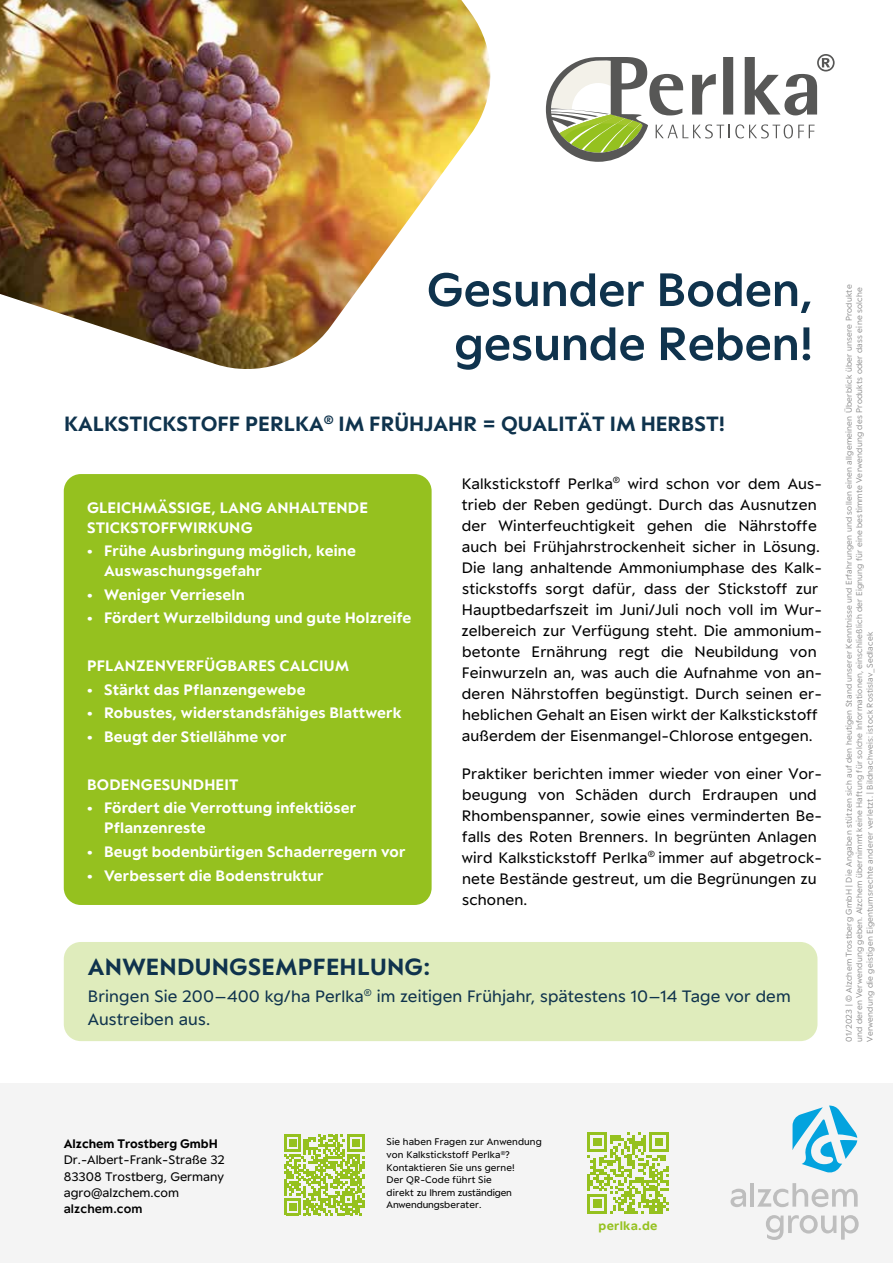
<style>
.page{position:relative;width:893px;height:1263px;background:#fff}
.page>*{position:absolute;margin:0;border:0;box-sizing:border-box;transform-origin:0 0}
.t1{font:600 51px/54px "ACT";color:#0f334d;text-align:center}
.t2{font:700 25.5px "ACT";letter-spacing:.01em;color:#0f334d}
.t3{font:700 22.5px "ACT";color:#0f334d}
.t4{font:18px/22.5px "ACT";letter-spacing:.01em;color:#0f334d}
.t5{font:16.5px/21px "ACT";letter-spacing:.01em;color:#000}
.t6{font:700 16.5px/19.5px "ACT";letter-spacing:.01em;color:#fff}
.t7{font:13.5px/16.2px "ACT";color:#000;text-align:justify}
.t8{font:700 13.5px "ACT";color:#000}
.t9{font:600 13.5px "ACT";letter-spacing:.01em;color:#000}
.t10{font:700 13.5px "ACT";letter-spacing:.02em;color:#95c11f}
.t11{font:10.5px/12.6px "ACT";letter-spacing:.01em;color:#000}
.t12{font:300 9px/10.5px "ACT";letter-spacing:.025em;color:#878787}
</style>
<div class="page">
<div style="left:64px;top:474px;width:368px;height:431px;background:#95c11f;border-radius:17px"></div>
<img style="left:0;top:0;width:491px;height:369px">
<div style="left:0;top:1083px;width:893px;height:180px;background:#f4f4f4"></div>
<svg style="left:587px;top:1132px;width:82px;height:82px"></svg>
<svg style="left:792px;top:1105px;width:65px;height:68px"></svg>
<svg style="left:730px;top:1189px;width:16px;height:18px"></svg>
<hr style="left:750px;top:1183px;width:4px;height:23px;background:#bebebe">
<svg style="left:757px;top:1183px;width:101px;height:24px"></svg>
<svg style="left:766px;top:1215px;width:93px;height:25px"></svg>
<div style="left:64px;top:942px;width:753px;height:99px;background:#dfecbc;border-radius:17px"></div>
<svg style="left:546px;top:54px;width:289px;height:108px"></svg>
<svg style="left:284px;top:1135px;width:81px;height:80px"></svg>
<h1 class="t1" style="left:427px;top:260px;width:388px">Gesunder Boden, gesunde Reben!</h1>
<h3 class="t3" style="left:64px;top:406px;width:663px">KALKSTICKSTOFF PERLKA<sup>®</sup> IM FRÜHJAHR = QUALITÄT IM HERBST!</h3>
<p class="t6" style="left:87px;top:497px;width:283px">GLEICHMÄSSIGE, LANG ANHALTENDE<br>STICKSTOFFWIRKUNG</p>
<p class="t6" style="left:104px;top:541px;width:253px;text-indent:-17px">• Frühe Ausbringung möglich, keine<br>Auswaschungsgefahr</p>
<p class="t6" style="left:87px;top:584px;width:159px">• Weniger Verrieseln</p>
<p class="t6" style="left:87px;top:608px;width:326px">• Fördert Wurzelbildung und gute Holzreife</p>
<p class="t6" style="left:87px;top:655px;width:264px">PFLANZENVERFÜGBARES CALCIUM</p>
<p class="t6" style="left:87px;top:679px;width:220px">• Stärkt das Pflanzengewebe</p>
<p class="t6" style="left:87px;top:703px;width:316px">• Robustes, widerstandsfähiges Blattwerk</p>
<p class="t6" style="left:87px;top:726px;width:201px">• Beugt der Stiellähme vor</p>
<p class="t6" style="left:87px;top:774px;width:153px">BODENGESUNDHEIT</p>
<p class="t6" style="left:104px;top:798px;width:254px;text-indent:-17px">• Fördert die Verrottung infektiöser<br>Pflanzenreste</p>
<p class="t6" style="left:87px;top:841px;width:320px">• Beugt bodenbürtigen Schaderregern vor</p>
<p class="t6" style="left:87px;top:865px;width:238px">• Verbessert die Bodenstruktur</p>
<p class="t5" style="left:461px;top:472px;width:362px">Kalkstickstoff Perlka<sup>®</sup> wird schon vor dem Aus&shy;trieb der Reben gedüngt. Durch das Ausnutzen der Winterfeuchtigkeit gehen die Nährstoffe auch bei Frühjahrstrockenheit sicher in Lösung.<br>Die lang anhaltende Ammoniumphase des Kalk&shy;stickstoffs sorgt dafür, dass der Stickstoff zur Hauptbedarfszeit im Juni/Juli noch voll im Wur&shy;zelbereich zur Verfügung steht. Die ammonium&shy;betonte Ernährung regt die Neubildung von Feinwurzeln an, was auch die Aufnahme von an&shy;deren Nährstoffen begünstigt. Durch seinen er&shy;heblichen Gehalt an Eisen wirkt der Kalkstickstoff außerdem der Eisenmangel-Chlorose entgegen.</p>
<p class="t5" style="left:462px;top:762px;width:362px">Praktiker berichten immer wieder von einer Vor&shy;beugung von Schäden durch Erdraupen und Rhombenspanner, sowie eines verminderten Be&shy;falls des Roten Brenners. In begrünten Anlagen wird Kalkstickstoff Perlka<sup>®</sup> immer auf abgetrock&shy;nete Bestände gestreut, um die Begrünungen zu schonen.</p>
<h2 class="t2" style="left:88px;top:947px;width:344px">ANWENDUNGSEMPFEHLUNG:</h2>
<p class="t4" style="left:88px;top:984px;width:704px">Bringen Sie 200–400 kg/ha Perlka<sup>®</sup> im zeitigen Frühjahr, spätestens 10–14 Tage vor dem<br>Austreiben aus.</p>
<p class="t12" style="left:843px;top:1042px;width:759px;rotate:-90deg">01/2023 | © Alzchem Trostberg GmbH | Die Angaben stützen sich auf den heutigen Stand unserer Kenntnisse und Erfahrungen und sollen einen allgemeinen Überblick über unsere Produkte und deren Verwendung geben. Alzchem übernimmt keine Haftung für solche Informationen, einschließlich der Eignung für eine bestimmte Verwendung des Produkts oder dass eine solche<br>Verwendung die geistigen Eigentumsrechte anderer verletzt. | Bildnachweis: istock Rostislav_Sedlacek</p>
<p class="t8" style="left:64px;top:1133px;width:156px">Alzchem Trostberg GmbH</p>
<p class="t7" style="left:64px;top:1151px;width:163px">Dr.-Albert-Frank-Straße 32<br>83308 Trostberg, Germany agro@alzchem.com</p>
<p class="t9" style="left:64px;top:1198px;width:80px">alzchem.com</p>
<p class="t11" style="left:387px;top:1135px;width:157px">Sie haben Fragen zur Anwendung von Kalkstickstoff Perlka<sup>®</sup>?<br>Kontaktieren Sie uns gerne!<br>Der QR-Code führt Sie<br>direkt zu Ihrem zuständigen<br>Anwendungsberater.</p>
<p class="t10" style="left:599px;top:1214px;width:60px">perlka.de</p>
</div>
